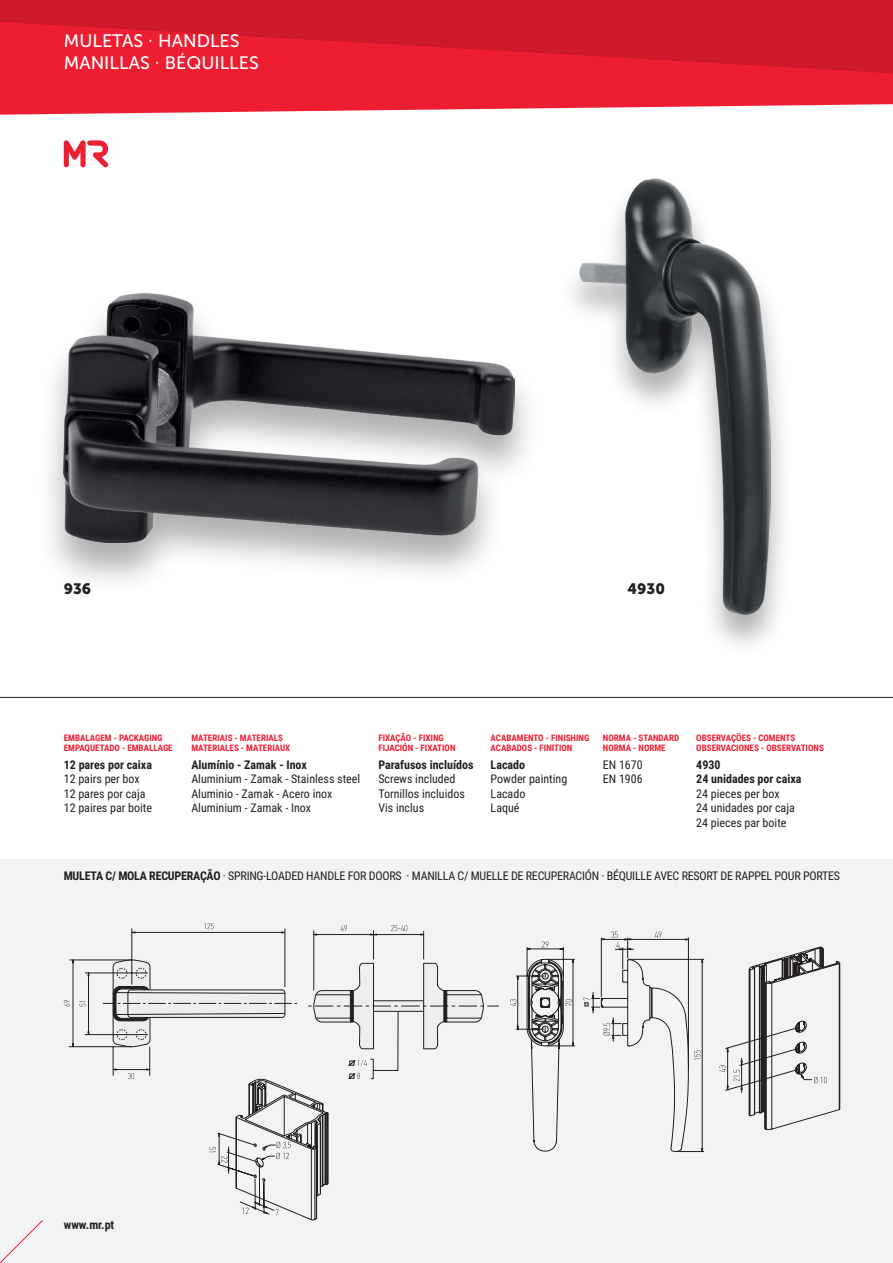
<style>
.page{position:relative;width:893px;height:1263px;background:#fff}
.page>*{position:absolute;margin:0;border:0;box-sizing:border-box;transform-origin:0 0}
.t1{font:18px "Museo Sans 500";color:#fff}
.t2{font:15px "Museo Sans 900";color:#231f20}
.t3{font:12px "Roboto Condensed";color:#231f20}
.t4{font:12px "Roboto Condensed";letter-spacing:-.02em;color:#231f20}
.t5{font:700 12px "Roboto Condensed";color:#231f20}
.t6{font:700 9px "Roboto Condensed";color:#ed1d32}
.s1{font-weight:700}
</style>
<div class="page">
<div style="left:0;top:859px;width:893px;height:404px;background:#f2f3f4"></div>
<svg style="left:0;top:0;width:893px;height:115px;background:#e12639"></svg>
<svg style="left:0;top:1220px;width:43px;height:43px"></svg>
<svg style="left:64px;top:140px;width:44px;height:28px"></svg>
<hr style="left:0;top:697px;width:893px;height:1px;background:#231f20">
<div style="left:36px;top:291px;width:506px;height:304px;background:#231f20;opacity:.35"></div>
<img style="left:64px;top:293px;width:451px;height:250px">
<hr style="left:69px;top:960px;width:63px;height:1px;background:#231f20">
<hr style="left:69px;top:1046px;width:63px;height:1px;background:#231f20">
<hr style="left:73px;top:960px;width:1px;height:87px;background:#231f20">
<hr style="left:85px;top:973px;width:63px;height:1px;background:#231f20">
<hr style="left:85px;top:1034px;width:63px;height:1px;background:#231f20">
<hr style="left:88px;top:973px;width:1px;height:62px;background:#231f20">
<svg style="left:64px;top:1000px;width:6px;height:6px"></svg>
<svg style="left:80px;top:1001px;width:6px;height:5px"></svg>
<svg style="left:103px;top:923px;width:396px;height:297px"></svg>
<div style="left:558px;top:177px;width:235px;height:480px;background:#231f20;opacity:.35"></div>
<img style="left:580px;top:179px;width:191px;height:436px">
<svg style="left:719px;top:946px;width:121px;height:184px"></svg>
<svg style="left:510px;top:941px;width:65px;height:211px"></svg>
<svg style="left:584px;top:931px;width:120px;height:221px"></svg>
<p class="t1" style="left:64px;top:31px;width:177px">MULETAS · HANDLES</p>
<p class="t1" style="left:64px;top:53px;width:197px">MANILLAS · BÉQUILLES</p>
<p class="t2" style="left:64px;top:581px;width:29px">936</p>
<p class="t2" style="left:628px;top:581px;width:39px">4930</p>
<p class="t6" style="left:64px;top:731px;width:100px">EMBALAGEM - PACKAGING</p>
<p class="t6" style="left:64px;top:742px;width:110px">EMPAQUETADO - EMBALLAGE</p>
<p class="t5" style="left:64px;top:756px;width:90px">12 pares por caixa</p>
<p class="t3" style="left:64px;top:771px;width:77px">12 pairs per box</p>
<p class="t3" style="left:64px;top:785px;width:83px">12 pares por caja</p>
<p class="t3" style="left:64px;top:799px;width:90px">12 paires par boite</p>
<p class="t6" style="left:191px;top:731px;width:93px">MATERIAIS - MATERIALS</p>
<p class="t6" style="left:191px;top:742px;width:100px">MATERIALES - MATERIAUX</p>
<p class="t5" style="left:191px;top:756px;width:117px">Alumínio - Zamak - Inox</p>
<p class="t3" style="left:191px;top:771px;width:170px">Aluminium - Zamak - Stainless steel</p>
<p class="t3" style="left:191px;top:785px;width:143px">Aluminio - Zamak - Acero inox</p>
<p class="t3" style="left:191px;top:799px;width:121px">Aluminium - Zamak - Inox</p>
<p class="t6" style="left:378px;top:731px;width:67px">FIXAÇÃO - FIXING</p>
<p class="t6" style="left:378px;top:742px;width:79px">FIJACIÓN - FIXATION</p>
<p class="t5" style="left:378px;top:756px;width:97px">Parafusos incluídos</p>
<p class="t3" style="left:378px;top:771px;width:79px">Screws included</p>
<p class="t3" style="left:378px;top:785px;width:88px">Tornillos incluidos</p>
<p class="t3" style="left:378px;top:799px;width:47px">Vis inclus</p>
<p class="t6" style="left:491px;top:731px;width:100px">ACABAMENTO - FINISHING</p>
<p class="t6" style="left:491px;top:742px;width:83px">ACABADOS - FINITION</p>
<p class="t5" style="left:491px;top:756px;width:36px">Lacado</p>
<p class="t3" style="left:491px;top:771px;width:78px">Powder painting</p>
<p class="t3" style="left:491px;top:785px;width:36px">Lacado</p>
<p class="t3" style="left:491px;top:799px;width:30px">Laqué</p>
<p class="t6" style="left:603px;top:731px;width:78px">NORMA - STANDARD</p>
<p class="t6" style="left:603px;top:742px;width:64px">NORMA - NORME</p>
<p class="t3" style="left:603px;top:756px;width:41px">EN 1670</p>
<p class="t3" style="left:603px;top:771px;width:41px">EN 1906</p>
<p class="t6" style="left:696px;top:731px;width:100px">OBSERVAÇÕES - COMENTS</p>
<p class="t6" style="left:696px;top:742px;width:129px">OBSERVACIONES - OBSERVATIONS</p>
<p class="t5" style="left:696px;top:756px;width:26px">4930</p>
<p class="t5" style="left:696px;top:771px;width:107px">24 unidades por caixa</p>
<p class="t3" style="left:696px;top:785px;width:85px">24 pieces per box</p>
<p class="t3" style="left:696px;top:799px;width:100px">24 unidades por caja</p>
<p class="t3" style="left:696px;top:814px;width:92px">24 pieces par boite</p>
<p class="t4" style="left:64px;top:867px;width:778px"><span class="s1">MULETA C/ MOLA RECUPERAÇÃO</span> · SPRING-LOADED HANDLE FOR DOORS · MANILLA C/ MUELLE DE RECUPERACIÓN · BÉQUILLE AVEC RESORT DE RAPPEL POUR PORTES</p>
<p class="t5" style="left:64px;top:1217px;width:52px">www.mr.pt</p>
</div>
